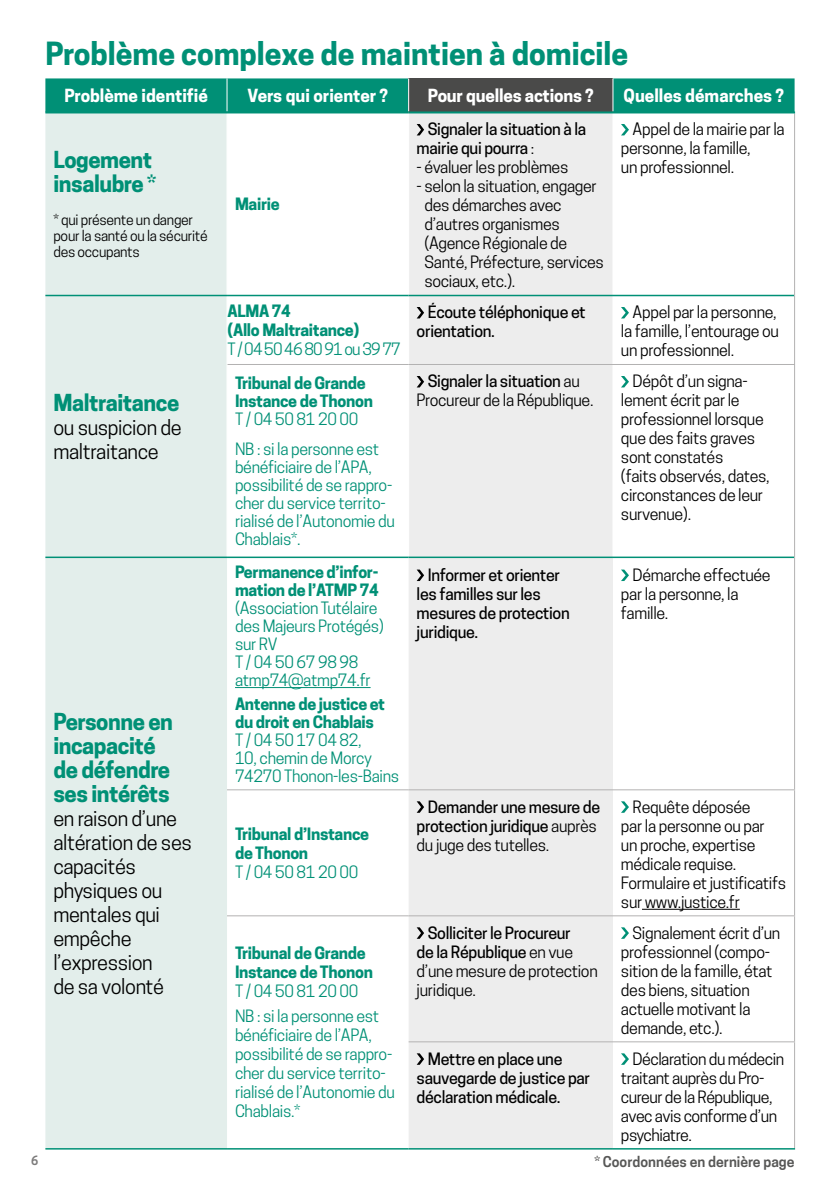
<style>
.page{position:relative;width:840px;height:1191px;background:#fff}
.page>*{position:absolute;margin:0;border:0;box-sizing:border-box;transform-origin:0 0}
.t1{font:700 30px "Cooper Hewitt";color:#009076}
.t2{font:700 22px/24px "Cooper Hewitt";letter-spacing:-.02em;color:#009076}
.t3{font:20px/24px "Cooper Hewitt";letter-spacing:-.02em;color:#000}
.t4{font:700 17px "Cooper Hewitt";color:#fff}
.t5{font:16px/19px "Cooper Hewitt";letter-spacing:-.02em;color:#000}
.t6{font:16px/18px "Cooper Hewitt";letter-spacing:-.02em;color:#009076}
.t7{font:500 16px/19px "Cooper Hewitt";letter-spacing:-.02em;color:#000}
.t8{font:700 16px/19px "Cooper Hewitt";letter-spacing:-.02em;color:#009076}
.t9{font:16px "Cooper Hewitt";letter-spacing:-.05em;color:#009076}
.t10{font:14px/16px "Cooper Hewitt";letter-spacing:-.02em;color:#000}
.t11{font:600 14px "Cooper Hewitt";color:#575756}
.t12{font:600 12px "Cooper Hewitt";color:#7c7b7b}
.s1{font-weight:400}
.s2{font-weight:500}
</style>
<div class="page">
<div style="left:45px;top:78px;width:749px;height:33px;background:#009076"></div>
<div style="left:408px;top:78px;width:204px;height:34px;background:#4a4a49"></div>
<div style="left:45px;top:113px;width:182px;height:1035px;background:#e3eeeb"></div>
<svg style="left:227px;top:113px;width:566px;height:275px"></svg>
<div style="left:408px;top:113px;width:204px;height:1035px;background:#ededed"></div>
<hr style="left:226px;top:78px;width:1px;height:33px;background:#fff">
<hr style="left:408px;top:78px;width:1px;height:33px;background:#fff">
<hr style="left:612px;top:78px;width:1px;height:33px;background:#fff">
<hr style="left:226px;top:113px;width:1px;height:182px;background:#fff">
<hr style="left:408px;top:113px;width:1px;height:182px;background:#fff">
<hr style="left:612px;top:113px;width:1px;height:182px;background:#fff">
<hr style="left:226px;top:296px;width:1px;height:68px;background:#fff">
<hr style="left:408px;top:296px;width:1px;height:68px;background:#fff">
<hr style="left:612px;top:296px;width:1px;height:68px;background:#fff">
<hr style="left:226px;top:364px;width:1px;height:192px;background:#fff">
<hr style="left:408px;top:365px;width:1px;height:191px;background:#fff">
<hr style="left:612px;top:365px;width:1px;height:191px;background:#fff">
<hr style="left:793px;top:557px;width:1px;height:232px;background:#b3b2b2">
<hr style="left:793px;top:790px;width:1px;height:125px;background:#b3b2b2">
<hr style="left:793px;top:916px;width:1px;height:125px;background:#b3b2b2">
<hr style="left:793px;top:1042px;width:1px;height:106px;background:#b3b2b2">
<hr style="left:45px;top:1148px;width:182px;height:1px;background:#009076">
<hr style="left:227px;top:1148px;width:181px;height:1px;background:#009076">
<hr style="left:408px;top:1148px;width:204px;height:1px;background:#009076">
<hr style="left:612px;top:1148px;width:182px;height:1px;background:#009076">
<hr style="left:408px;top:1041px;width:204px;height:1px;background:#b3b2b2">
<hr style="left:612px;top:1041px;width:182px;height:1px;background:#b3b2b2">
<hr style="left:227px;top:789px;width:181px;height:1px;background:#b3b2b2">
<hr style="left:408px;top:789px;width:204px;height:1px;background:#b3b2b2">
<hr style="left:612px;top:789px;width:182px;height:1px;background:#b3b2b2">
<hr style="left:227px;top:915px;width:181px;height:1px;background:#b3b2b2">
<hr style="left:408px;top:915px;width:204px;height:1px;background:#b3b2b2">
<hr style="left:612px;top:915px;width:182px;height:1px;background:#b3b2b2">
<hr style="left:793px;top:113px;width:1px;height:182px;background:#b3b2b2">
<hr style="left:793px;top:295px;width:1px;height:69px;background:#b3b2b2">
<hr style="left:793px;top:365px;width:1px;height:192px;background:#b3b2b2">
<hr style="left:45px;top:556px;width:182px;height:2px;background:#009076">
<hr style="left:227px;top:556px;width:181px;height:2px;background:#009076">
<hr style="left:408px;top:556px;width:204px;height:2px;background:#009076">
<hr style="left:612px;top:556px;width:181px;height:2px;background:#009076">
<hr style="left:227px;top:364px;width:181px;height:1px;background:#b3b2b2">
<hr style="left:408px;top:364px;width:204px;height:1px;background:#b3b2b2">
<hr style="left:612px;top:364px;width:182px;height:1px;background:#b3b2b2">
<hr style="left:45px;top:111px;width:182px;height:2px;background:#009076">
<hr style="left:227px;top:111px;width:181px;height:2px;background:#009076">
<hr style="left:408px;top:111px;width:204px;height:2px;background:#009076">
<hr style="left:612px;top:111px;width:182px;height:2px;background:#009076">
<hr style="left:45px;top:295px;width:182px;height:1px;background:#009076">
<hr style="left:227px;top:295px;width:181px;height:1px;background:#009076">
<hr style="left:408px;top:295px;width:204px;height:1px;background:#009076">
<hr style="left:612px;top:295px;width:181px;height:1px;background:#009076">
<svg style="left:416px;top:124px;width:8px;height:11px"></svg>
<svg style="left:620px;top:124px;width:8px;height:11px"></svg>
<svg style="left:416px;top:307px;width:8px;height:11px"></svg>
<svg style="left:620px;top:307px;width:8px;height:11px"></svg>
<svg style="left:416px;top:376px;width:8px;height:11px"></svg>
<svg style="left:620px;top:376px;width:8px;height:11px"></svg>
<hr style="left:235px;top:687px;width:135px;height:1px;background:#009076">
<svg style="left:416px;top:569px;width:8px;height:12px"></svg>
<svg style="left:621px;top:569px;width:7px;height:12px"></svg>
<svg style="left:416px;top:801px;width:8px;height:11px"></svg>
<hr style="left:641px;top:909px;width:98px;height:1px;background:#000">
<svg style="left:621px;top:801px;width:7px;height:11px"></svg>
<svg style="left:416px;top:927px;width:8px;height:11px"></svg>
<svg style="left:621px;top:927px;width:7px;height:11px"></svg>
<svg style="left:416px;top:1053px;width:8px;height:11px"></svg>
<svg style="left:621px;top:1053px;width:7px;height:11px"></svg>
<p class="t12" style="left:31px;top:1153px;width:9px">6</p>
<h1 class="t1" style="left:45px;top:36px;width:584px">Problème complexe de maintien à domicile</h1>
<p class="t4" style="left:64px;top:85px;width:145px">Problème identifié</p>
<p class="t4" style="left:247px;top:85px;width:142px">Vers qui orienter ?</p>
<p class="t4" style="left:428px;top:85px;width:167px">Pour quelles actions ?</p>
<p class="t4" style="left:623px;top:85px;width:162px">Quelles démarches ?</p>
<h2 class="t2" style="left:53px;top:148px;width:104px">Logement insalubre *</h2>
<p class="t10" style="left:53px;top:211px;width:156px">* qui présente un danger pour la santé ou la sécurité des occupants</p>
<h2 class="t2" style="left:53px;top:390px;width:127px">Maltraitance</h2>
<p class="t3" style="left:53px;top:415px;width:130px">ou suspicion de maltraitance</p>
<h2 class="t2" style="left:53px;top:709px;width:121px">Personne en incapacité de défendre ses intérêts</h2>
<p class="t3" style="left:53px;top:806px;width:140px">en raison d’une altération de ses capacités physiques ou mentales qui empêche l’expression<br>de sa volonté</p>
<p class="t8" style="left:235px;top:194px;width:46px">Mairie</p>
<p class="t8" style="left:227px;top:301px;width:133px">ALMA 74<br>(Allo Maltraitance)</p>
<p class="t9" style="left:227px;top:339px;width:175px">T / 04 50 46 80 91 ou 39 77</p>
<p class="t8" style="left:235px;top:374px;width:139px;line-height:18px">Tribunal de Grande<br>Instance de Thonon</p>
<p class="t6" style="left:235px;top:404px;width:145px;line-height:29.4px">T / 04 50 81 20 00<br>NB : si la personne est</p>
<p class="t6" style="left:235px;top:457px;width:161px">bénéficiaire de l’APA, possibilité de se rappro&shy;cher du service territo&shy;rialisé de l’Autonomie du<br>Chablais*.</p>
<p class="t8" style="left:235px;top:563px;width:145px;line-height:18px">Permanence d’infor&shy;mation de l’ATMP 74</p>
<p class="t6" style="left:235px;top:599px;width:150px">(Association Tutélaire des Majeurs Protégés) sur RV<br>T / 04 50 67 98 98 atmp74@atmp74.fr</p>
<p class="t8" style="left:235px;top:695px;width:151px;line-height:18px">Antenne de justice et du droit en Chablais</p>
<p class="t6" style="left:235px;top:731px;width:166px">T / 04 50 17 04 82,<br>10, chemin de Morcy<br>74270 Thonon-les-Bains</p>
<p class="t8" style="left:235px;top:824px;width:135px">Tribunal d’Instance de Thonon</p>
<p class="t6" style="left:235px;top:862px;width:125px">T / 04 50 81 20 00</p>
<p class="t8" style="left:235px;top:944px;width:139px">Tribunal de Grande<br>Instance de Thonon</p>
<p class="t6" style="left:235px;top:979px;width:145px;line-height:24.6px">T / 04 50 81 20 00<br>NB : si la personne est</p>
<p class="t6" style="left:235px;top:1025px;width:161px;line-height:19px">bénéficiaire de l’APA, possibilité de se rappro&shy;cher du service territo&shy;rialisé de l’Autonomie du<br>Chablais.*</p>
<p class="t7" style="left:416px;top:120px;width:171px;text-indent:11px">Signaler la situation à la mairie qui pourra <span class="s1">:</span></p>
<p class="t5" style="left:416px;top:158px;width:153px">- évaluer les problèmes</p>
<p class="t5" style="left:424px;top:177px;width:181px;text-indent:-8px">- selon la situation, engager des démarches avec d’autres organismes (Agence Régionale de<br>Santé, Préfecture, services sociaux, etc.).</p>
<p class="t5" style="left:620px;top:120px;width:165px;text-indent:12px">Appel de la mairie par la personne, la famille,<br>un professionnel.</p>
<p class="t7" style="left:416px;top:303px;width:171px;text-indent:11px">Écoute téléphonique et orientation.</p>
<p class="t5" style="left:620px;top:303px;width:159px;text-indent:12px">Appel par la personne, la famille, l’entourage ou un professionnel.</p>
<p class="t5" style="left:416px;top:372px;width:178px;text-align:center"><span class="s2">Signaler la situation</span> au<br>Procureur de la République.</p>
<p class="t5" style="left:620px;top:372px;width:150px;text-indent:12px">Dépôt d’un signa&shy;lement écrit par le professionnel lorsque que des faits graves sont constatés<br>(faits observés, dates, circonstances de leur survenue).</p>
<p class="t7" style="left:416px;top:565px;width:154px;text-indent:11px">Informer et orienter les familles sur les mesures de protection juridique.</p>
<p class="t5" style="left:620px;top:565px;width:151px;text-indent:12px">Démarche effectuée par la personne, la famille.</p>
<p class="t7" style="left:416px;top:797px;width:185px;text-indent:11px">Demander une mesure de protection juridique <span class="s1">auprès du juge des tutelles.</span></p>
<p class="t5" style="left:620px;top:797px;width:166px;text-indent:12px">Requête déposée<br>par la personne ou par<br>un proche, expertise médicale requise.<br>Formulaire et justificatifs sur www.justice.fr</p>
<p class="t5" style="left:416px;top:923px;width:182px;text-indent:11px"><span class="s2">Solliciter le Procureur<br>de la République</span> en vue d’une mesure de protection juridique.</p>
<p class="t5" style="left:620px;top:923px;width:161px;text-indent:12px">Signalement écrit d’un professionnel (compo&shy;sition de la famille, état des biens, situation actuelle motivant la demande, etc.).</p>
<p class="t7" style="left:416px;top:1049px;width:175px;text-indent:11px">Mettre en place une sauvegarde de justice par déclaration médicale.</p>
<p class="t5" style="left:620px;top:1049px;width:164px;text-indent:11px">Déclaration du médecin traitant auprès du Pro&shy;cureur de la République, avec avis conforme d’un psychiatre.</p>
<p class="t11" style="left:594px;top:1154px;width:201px">* Coordonnées en dernière page</p>
</div>
